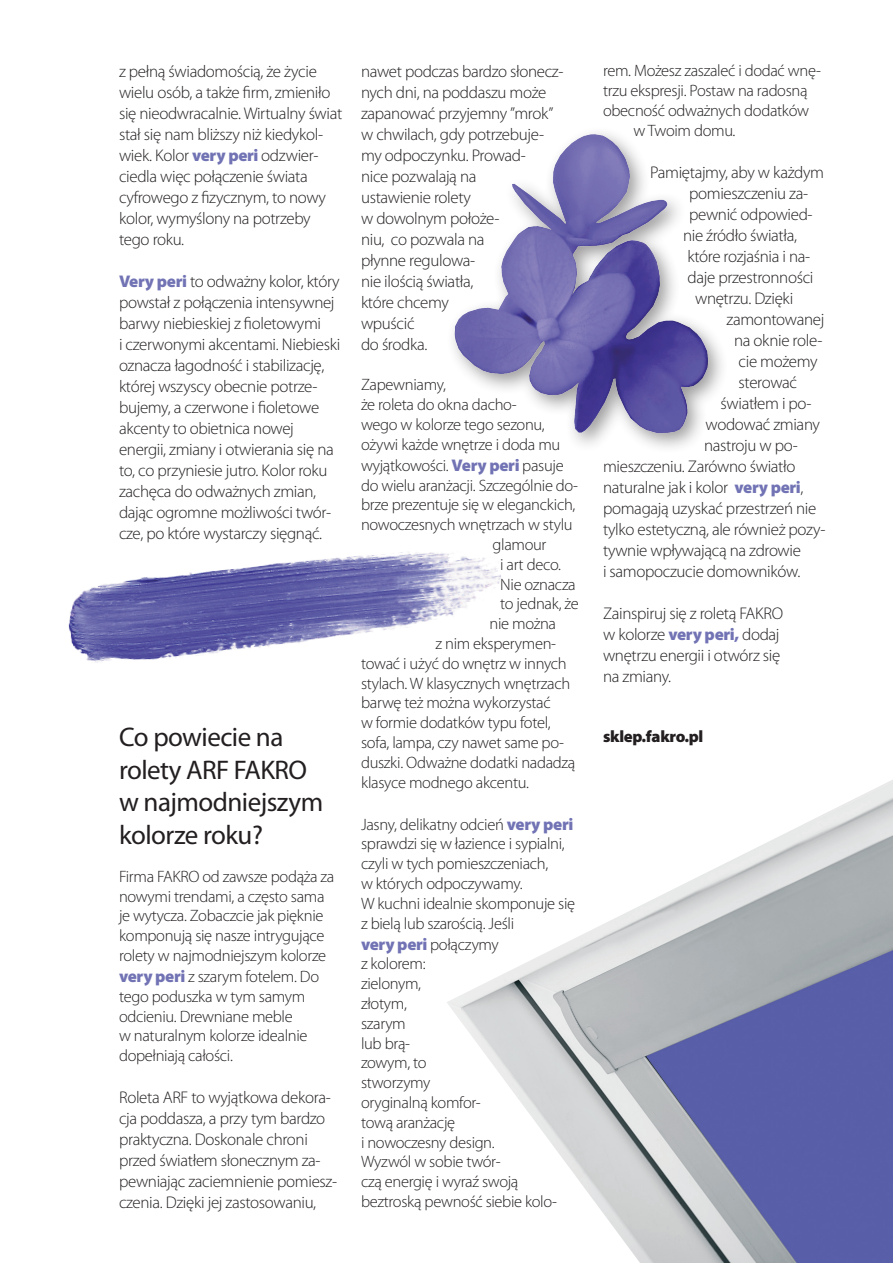
<style>
.page{position:relative;width:893px;height:1263px;background:#fff}
.page>*{position:absolute;margin:0;border:0;box-sizing:border-box;transform-origin:0 0}
.t1{font:27px/32.4px "Myriad Pro";letter-spacing:-.02em;color:#231f20}
.t2{font:300 16.95px/21px "Myriad Pro";letter-spacing:-.02em;color:#231f20}
.t3{font:300 16.5px/19.8px "Myriad Pro";letter-spacing:-.02em;color:#231f20}
.t4{font:900 16.5px "Myriad Pro";letter-spacing:-.02em;color:#231f20}
.s1{font-weight:900;color:#7173b4}
.s2{font-weight:900;font-size:16.95px;color:#7173b4}
</style>
<div class="page">
<img style="left:447px;top:780px;width:446px;height:483px">
<img style="left:453px;top:133px;width:269px;height:313px">
<img style="left:68px;top:552px;width:433px;height:111px">
<p class="t2" style="left:119px;top:61px;width:225px">z pełną świadomością, że życie wielu osób, a także firm, zmieniło się nieodwracalnie. Wirtualny świat stał się nam bliższy niż kiedykol&shy;wiek. Kolor <span class="s1">very peri</span> odzwier&shy;ciedla więc połączenie świata cyfrowego z fizycznym, to nowy kolor, wymyślony na potrzeby tego roku.</p>
<p class="t2" style="left:119px;top:271px;width:223px"><span class="s1">Very peri</span> to odważny kolor, który powstał z połączenia intensywnej barwy niebieskiej z fioletowymi<br>i czerwonymi akcentami. Niebieski oznacza łagodność i stabilizację, której wszyscy obecnie potrze&shy;bujemy, a czerwone i fioletowe akcenty to obietnica nowej energii, zmiany i otwierania się na to, co przyniesie jutro. Kolor roku zachęca do odważnych zmian, dając ogromne możliwości twór&shy;cze, po które wystarczy sięgnąć.</p>
<h1 class="t1" style="left:119px;top:721px;width:206px">Co powiecie na rolety ARF FAKRO w najmodniejszym kolorze roku?</h1>
<p class="t3" style="left:119px;top:866px;width:217px">Firma FAKRO od zawsze podąża za nowymi trendami, a często sama je wytycza. Zobaczcie jak pięknie komponują się nasze intrygujące rolety w najmodniejszym kolorze <span class="s2">very peri</span> z szarym fotelem. Do tego poduszka w tym samym odcieniu. Drewniane meble<br>w naturalnym kolorze idealnie dopełniają całości.</p>
<p class="t2" style="left:119px;top:1087px;width:219px">Roleta ARF to wyjątkowa dekora&shy;cja poddasza, a przy tym bardzo praktyczna. Doskonale chroni przed światłem słonecznym za&shy;pewniając zaciemnienie pomiesz&shy;czenia. Dzięki jej zastosowaniu,</p>
<p class="t2" style="left:361px;top:61px;width:204px">nawet podczas bardzo słonecz&shy;nych dni, na poddaszu może zapanować przyjemny ”mrok” w chwilach, gdy potrzebuje&shy;my odpoczynku. Prowad-<br>nice pozwalają na<br>ustawienie rolety<br>w dowolnym położe-<br>niu, co pozwala na<br>płynne regulowa-<br>nie ilością światła,<br>które chcemy<br>wpuścić<br>do środka.</p>
<p class="t3" style="left:361px;top:375px;width:86px">Zapewniamy,</p>
<p class="t3" style="left:361px;top:395px;width:157px">że roleta do okna dacho-</p>
<p class="t3" style="left:361px;top:415px;width:185px">wego w kolorze tego sezonu,</p>
<p class="t3" style="left:361px;top:435px;width:201px">ożywi każde wnętrze i doda mu</p>
<p class="t3" style="left:361px;top:456px;width:204px">wyjątkowości. <span class="s2">Very peri</span> pasuje</p>
<p class="t3" style="left:361px;top:475px;width:219px">do wielu aranżacji. Szczególnie do-</p>
<p class="t3" style="left:361px;top:495px;width:216px">brze prezentuje się w eleganckich,</p>
<p class="t3" style="left:361px;top:515px;width:213px">nowoczesnych wnętrzach w stylu</p>
<p class="t3" style="left:493px;top:535px;width:55px">glamour</p>
<p class="t3" style="left:500px;top:555px;width:62px">i art deco.</p>
<p class="t3" style="left:500px;top:574px;width:77px">Nie oznacza</p>
<p class="t3" style="left:500px;top:594px;width:80px">to jednak, że</p>
<p class="t3" style="left:490px;top:614px;width:68px">nie można</p>
<p class="t3" style="left:436px;top:634px;width:122px">z nim eksperymen-</p>
<p class="t3" style="left:361px;top:654px;width:207px">tować i użyć do wnętrz w innych</p>
<p class="t3" style="left:361px;top:673px;width:211px">stylach. W klasycznych wnętrzach</p>
<p class="t3" style="left:361px;top:693px;width:191px">barwę też można wykorzystać</p>
<p class="t3" style="left:361px;top:713px;width:191px">w formie dodatków typu fotel,</p>
<p class="t3" style="left:361px;top:733px;width:204px">sofa, lampa, czy nawet same po-</p>
<p class="t3" style="left:361px;top:753px;width:216px">duszki. Odważne dodatki nadadzą</p>
<p class="t3" style="left:361px;top:772px;width:169px">klasyce modnego akcentu.</p>
<p class="t3" style="left:361px;top:814px;width:216px">Jasny, delikatny odcień <span class="s2">very peri </span>sprawdzi się w łazience i sypialni, czyli w tych pomieszczeniach,<br>w których odpoczywamy.<br>W kuchni idealnie skomponuje się z bielą lub szarością. Jeśli<br><span class="s2">very peri</span> połączymy<br>z kolorem:<br>zielonym,<br>złotym,<br>szarym<br>lub brą-<br>zowym, to<br>stworzymy<br>oryginalną komfor-<br>tową aranżację<br>i nowoczesny design.<br>Wyzwól w sobie twór-<br>czą energię i wyraź swoją beztroską pewność siebie kolo-</p>
<p class="t3" style="left:603px;top:61px;width:219px">rem. Możesz zaszaleć i dodać wnę-</p>
<p class="t3" style="left:603px;top:81px;width:206px">trzu ekspresji. Postaw na radosną</p>
<p class="t3" style="left:603px;top:101px;width:207px">obecność odważnych dodatków</p>
<p class="t3" style="left:634px;top:120px;width:103px">w Twoim domu.</p>
<p class="t2" style="left:650px;top:162px;width:176px">Pamiętajmy, aby w każdym</p>
<p class="t2" style="left:689px;top:183px;width:121px">pomieszczeniu za-</p>
<p class="t2" style="left:689px;top:204px;width:125px">pewnić odpowied-</p>
<p class="t2" style="left:683px;top:225px;width:116px">nie źródło światła,</p>
<p class="t2" style="left:688px;top:246px;width:124px">które rozjaśnia i na-</p>
<p class="t2" style="left:688px;top:267px;width:127px">daje przestronności</p>
<p class="t2" style="left:695px;top:288px;width:100px">wnętrzu. Dzięki</p>
<p class="t2" style="left:727px;top:309px;width:99px">zamontowanej</p>
<p class="t2" style="left:734px;top:330px;width:90px">na oknie role-</p>
<p class="t2" style="left:739px;top:351px;width:80px">cie możemy</p>
<p class="t2" style="left:739px;top:372px;width:60px">sterować</p>
<p class="t2" style="left:721px;top:393px;width:92px">światłem i po-</p>
<p class="t2" style="left:706px;top:414px;width:116px">wodować zmiany</p>
<p class="t2" style="left:704px;top:435px;width:95px">nastroju w po-</p>
<p class="t2" style="left:603px;top:456px;width:194px">mieszczeniu. Zarówno światło</p>
<p class="t2" style="left:603px;top:477px;width:202px">naturalne jak i kolor <span class="s1">very peri</span>,</p>
<p class="t2" style="left:603px;top:498px;width:215px">pomagają uzyskać przestrzeń nie</p>
<p class="t2" style="left:603px;top:519px;width:224px">tylko estetyczną, ale również pozy-</p>
<p class="t2" style="left:603px;top:540px;width:199px">tywnie wpływającą na zdrowie</p>
<p class="t2" style="left:603px;top:561px;width:199px">i samopoczucie domowników.</p>
<p class="t2" style="left:603px;top:603px;width:181px">Zainspiruj się z roletą FAKRO w kolorze <span class="s1">very peri,</span> dodaj wnętrzu energii i otwórz się na zmiany.</p>
<p class="t4" style="left:603px;top:727px;width:102px">sklep.fakro.pl</p>
</div>
